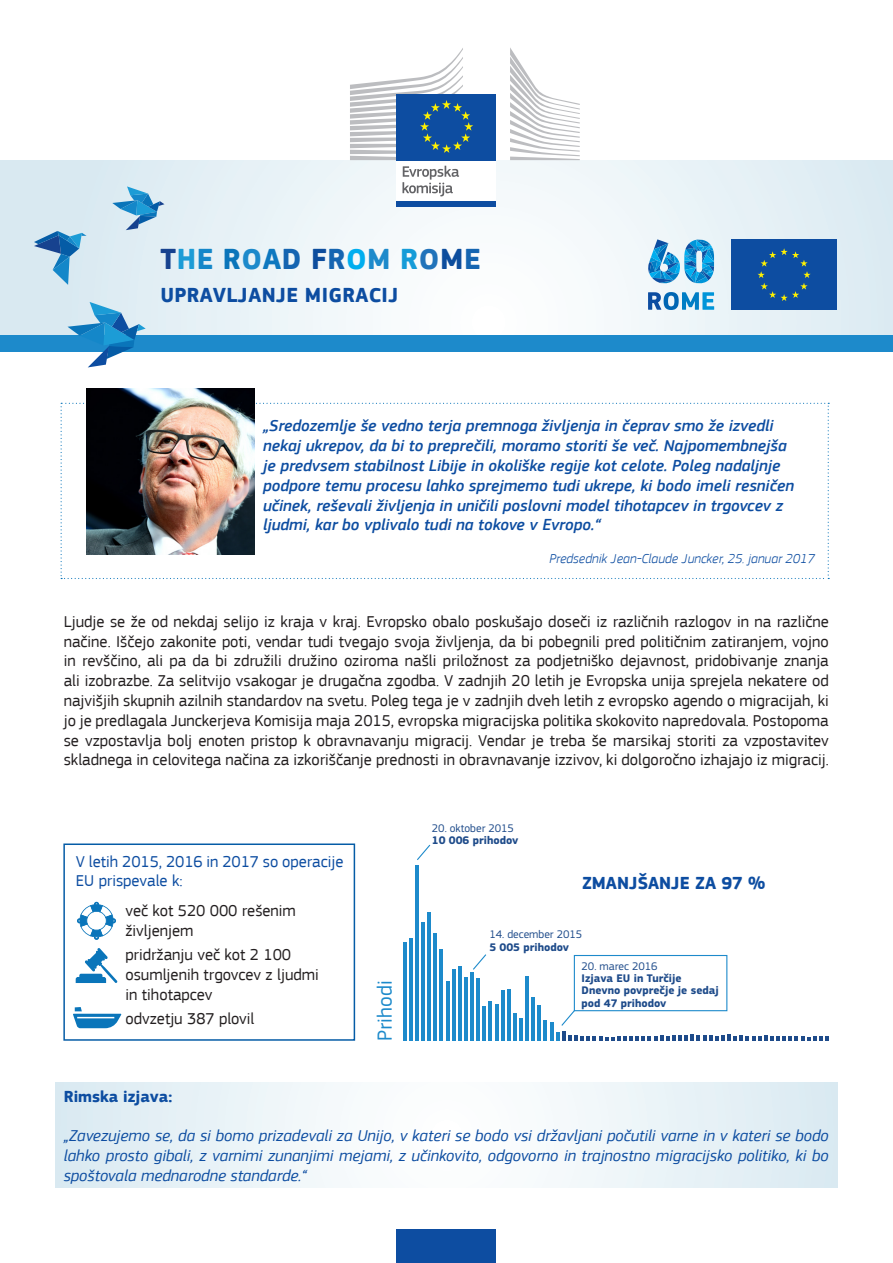
<style>
.page{position:relative;width:893px;height:1263px;background:#fff}
.page>*{position:absolute;margin:0;border:0;box-sizing:border-box;transform-origin:0 0}
.t1{font:700 30px "EC Square Sans Pro";letter-spacing:.02em;color:#1565b1}
.t2{font:21.3px "EC Square Sans Pro";color:#1d8acb}
.t3{font:700 21px "EC Square Sans Pro";letter-spacing:.02em;color:#0d4da1}
.t4{font:700 18px "EC Square Sans Pro";color:#0d4da1}
.t5{font:16.5px/19.8px "EC Square Sans Pro";color:#231f20}
.t6{font:italic 500 16.5px/19.8px "EC Square Sans Pro";color:#0d4da1}
.t7{font:italic 16.5px/19.8px "EC Square Sans Pro";color:#0d4da1;text-align:justify}
.t8{font:16.5px/19.8px "EC Square Sans Pro";color:#0d4da1}
.t9{font:700 16.5px "EC Square Sans Pro";color:#0d4da1}
.t10{font:italic 300 13.5px "EC Square Sans Pro";color:#0d4da1}
.t11{font:700 11.4px/12.3px "EC Square Sans Pro";color:#1e4b8a}
.t12{font:11.4px/12.3px "EC Square Sans Pro";color:#1e4b8a}
.s1{color:#17428f}
.s2{color:#1c9cd6}
.s3{color:#1487c9}
.s4{color:#0a75ba}
.s5{color:#1d8acb}
.s6{color:#0e78bf}
.s7{color:#0d4d9d}
.s8{color:#00aeef}
.s9{color:#169cd8}
.s10{color:#2173ba}
.s11{font-weight:700}
.s12{font-weight:400}
</style>
<div class="page">
<svg style="left:61px;top:403px;width:768px;height:176px"></svg>
<img style="left:87px;top:388px;width:168px;height:167px">
<svg style="left:55px;top:1082px;width:783px;height:106px"></svg>
<svg style="left:77px;top:902px;width:39px;height:38px"></svg>
<div style="left:63px;top:843px;width:292px;height:198px;border:2px solid #055ca6"></div>
<svg style="left:76px;top:948px;width:41px;height:35px"></svg>
<svg style="left:73px;top:1007px;width:49px;height:21px"></svg>
<hr style="left:77px;top:1017px;width:37px;height:1px;background:#fff">
<hr style="left:452px;top:970px;width:4px;height:71px;background:#1d8acb">
<hr style="left:427px;top:912px;width:4px;height:129px;background:#1d8acb">
<hr style="left:446px;top:981px;width:3px;height:60px;background:#1d8acb">
<hr style="left:440px;top:949px;width:3px;height:92px;background:#1d8acb">
<hr style="left:421px;top:922px;width:4px;height:119px;background:#1d8acb">
<hr style="left:434px;top:933px;width:3px;height:108px;background:#1d8acb">
<hr style="left:403px;top:942px;width:4px;height:99px;background:#1d8acb">
<hr style="left:415px;top:865px;width:4px;height:176px;background:#1d8acb">
<hr style="left:409px;top:938px;width:4px;height:103px;background:#1d8acb">
<hr style="left:458px;top:966px;width:4px;height:75px;background:#1d8acb">
<hr style="left:470px;top:972px;width:4px;height:69px;background:#1d8acb">
<hr style="left:464px;top:977px;width:4px;height:64px;background:#1d8acb">
<svg style="left:417px;top:844px;width:14px;height:16px"></svg>
<svg style="left:473px;top:954px;width:356px;height:87px"></svg>
<div style="left:574px;top:955px;width:153px;height:56px;border:1px solid #1d8acb"></div>
<div style="left:0;top:334px;width:893px;height:18px;background:#1d8acb"></div>
<svg style="left:0;top:160px;width:893px;height:175px"></svg>
<svg style="left:68px;top:302px;width:78px;height:65px"></svg>
<svg style="left:34px;top:231px;width:53px;height:54px;background:#90bbd9"></svg>
<svg style="left:112px;top:186px;width:52px;height:44px;background:#92c2df"></svg>
<svg style="left:648px;top:239px;width:66px;height:46px"></svg>
<svg style="left:648px;top:292px;width:66px;height:18px"></svg>
<div style="left:732px;top:240px;width:105px;height:70px;background:#0d4da1"></div>
<svg style="left:757px;top:248px;width:54px;height:53px"></svg>
<div style="left:397px;top:158px;width:99px;height:44px;background:#fff"></div>
<div style="left:397px;top:94px;width:99px;height:66px;background:#0d4da1"></div>
<svg style="left:350px;top:48px;width:123px;height:112px"></svg>
<div style="left:397px;top:201px;width:99px;height:5px;background:#0d4da1"></div>
<svg style="left:510px;top:48px;width:70px;height:112px"></svg>
<svg style="left:402px;top:166px;width:57px;height:31px"></svg>
<div style="left:397px;top:1229px;width:99px;height:34px;background:#0d4da1"></div>
<p class="t1" style="left:160px;top:241px;width:322px"><span class="s1">T</span><span class="s2">H</span><span class="s3">E</span> <span class="s4">R</span><span class="s5">O</span><span class="s6">A</span>D <span class="s7">F</span>R<span class="s8">O</span><span class="s5">M</span> <span class="s9">R</span><span class="s10">O</span><span class="s7">M</span>E</p>
<p class="t3" style="left:160px;top:282px;width:239px">UPRAVLJANJE MIGRACIJ</p>
<p class="t6" style="left:263px;top:416px;width:532px">„Sredozemlje še vedno terja premnoga življenja in čeprav smo že izvedli nekaj ukrepov, da bi to preprečili, moramo storiti še več. Najpomembnejša je predvsem stabilnost Libije in okoliške regije kot celote. Poleg nadaljnje podpore temu procesu lahko sprejmemo tudi ukrepe, ki bodo imeli resničen učinek, reševali življenja in uničili poslovni model tihotapcev in trgovcev z ljudmi, kar bo vplivalo tudi na tokove v Evropo.“</p>
<p class="t10" style="left:549px;top:550px;width:267px">Predsednik Jean-Claude Juncker, 25. januar 2017</p>
<p class="t5" style="left:64px;top:612px;width:766px;text-align:justify">Ljudje se že od nekdaj selijo iz kraja v kraj. Evropsko obalo poskušajo doseči iz različnih razlogov in na različne načine. Iščejo zakonite poti, vendar tudi tvegajo svoja življenja, da bi pobegnili pred političnim zatiranjem, vojno in revščino, ali pa da bi združili družino oziroma našli priložnost za podjetniško dejavnost, pridobivanje znanja ali izobrazbe. Za selitvijo vsakogar je drugačna zgodba. V zadnjih 20 letih je Evropska unija sprejela nekatere od najvišjih skupnih azilnih standardov na svetu. Poleg tega je v zadnjih dveh letih z evropsko agendo o migracijah, ki jo je predlagala Junckerjeva Komisija maja 2015, evropska migracijska politika skokovito napredovala. Postopoma se vzpostavlja bolj enoten pristop k obravnavanju migracij. Vendar je treba še marsikaj storiti za vzpostavitev skladnega in celovitega načina za izkoriščanje prednosti in obravnavanje izzivov, ki dolgoročno izhajajo iz migracij.</p>
<p class="t8" style="left:76px;top:851px;width:269px">V letih 2015, 2016 in 2017 so operacije<br>EU prispevale k:</p>
<p class="t5" style="left:125px;top:901px;width:172px">več kot 520 000 rešenim življenjem</p>
<p class="t5" style="left:125px;top:945px;width:195px">pridržanju več kot 2 100 osumljenih trgovcev z ljudmi in tihotapcev</p>
<p class="t5" style="left:125px;top:1009px;width:131px">odvzetju 387 plovil</p>
<p class="t2" style="left:372px;top:1040px;width:61px;rotate:-90deg">Prihodi</p>
<p class="t12" style="left:432px;top:822px;width:88px">20. oktober 2015<br><span class="s11">10 006 prihodov</span></p>
<p class="t4" style="left:582px;top:872px;width:185px">ZMANJŠANJE ZA 97 %</p>
<p class="t12" style="left:489px;top:928px;width:94px">14. december 2015<br><span class="s11">5 005 prihodov</span></p>
<p class="t11" style="left:582px;top:960px;width:139px"><span class="s12">20. marec 2016<br></span>Izjava EU in Turčije<br>Dnevno povprečje je sedaj pod 47 prihodov</p>
<p class="t9" style="left:64px;top:1086px;width:110px">Rimska izjava:</p>
<p class="t7" style="left:64px;top:1126px;width:766px">„Zavezujemo se, da si bomo prizadevali za Unijo, v kateri se bodo vsi državljani počutili varne in v kateri se bodo lahko prosto gibali, z varnimi zunanjimi mejami, z učinkovito, odgovorno in trajnostno migracijsko politiko, ki bo spoštovala mednarodne standarde.“</p>
</div>
